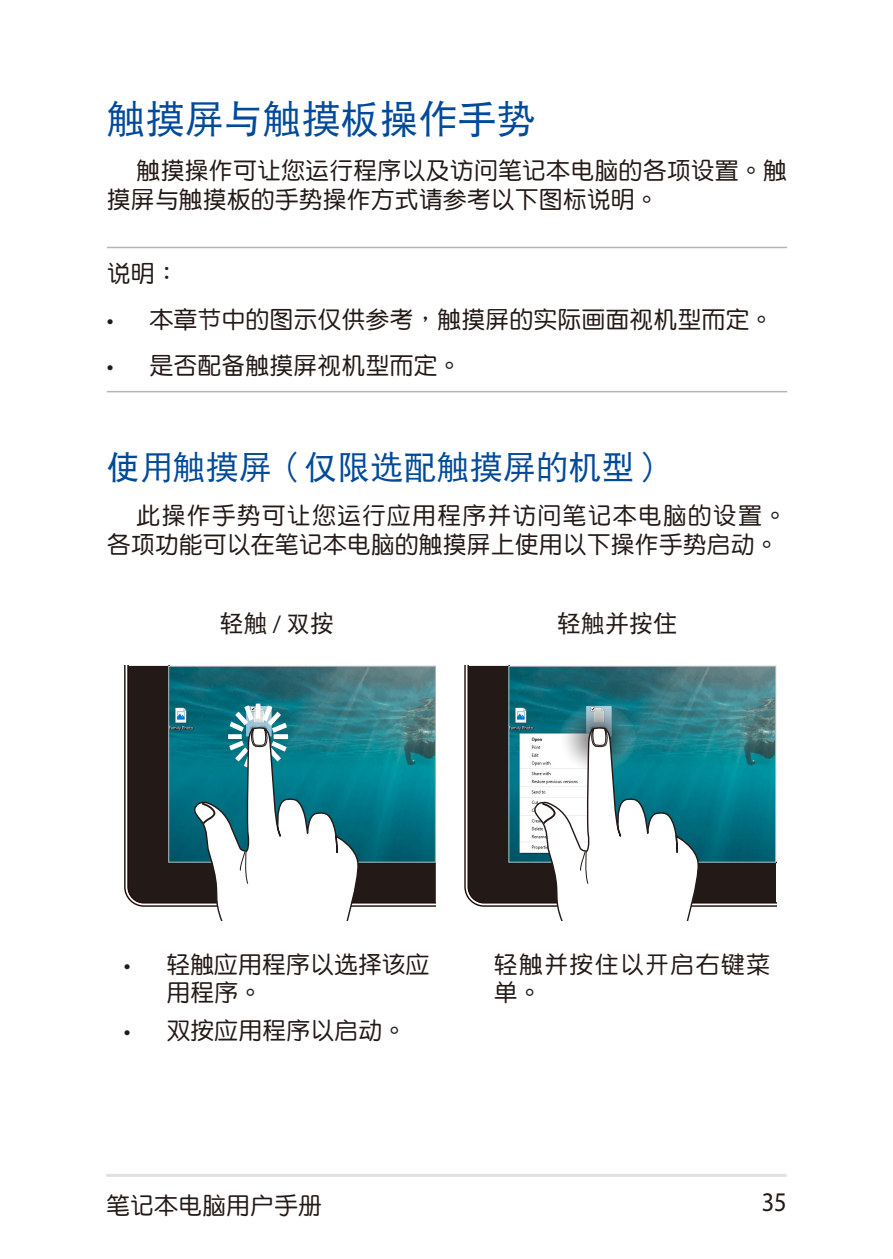
<style>
.page{position:relative;width:893px;height:1259px;background:#fff}
.page>*{position:absolute;margin:0;border:0;box-sizing:border-box;transform-origin:0 0}
.t1{font:39px "DF Hei GB5 Std W5";color:#004a99}
.t2{font:33px "DF Hei GB5 Std W5";color:#004a99}
.t3{font:27px "Myriad Pro";color:#231916;scale:.9 1}
.t4{font:24px/28.8px "DF Yuan GB5 Std W5";color:#231916}
.t5{font:24px/28.8px "DF Yuan GB5 Std W5";letter-spacing:.05em;color:#231916}
.t6{font:24px "DF Hei GB5 Std W5";color:#231916}
.s1{font-family:"Myriad Pro"}
</style>
<div class="page">
<hr style="left:106px;top:1173px;width:681px;height:3px;background:#e2e0e0">
<hr style="left:107px;top:247px;width:680px;height:1px;background:#b5b5b6">
<hr style="left:107px;top:391px;width:680px;height:1px;background:#b5b5b6">
<svg style="left:124px;top:666px;width:312px;height:240px;background:#2e2422"></svg>
<img style="left:170px;top:668px;width:264px;height:192px">
<div style="left:168px;top:666px;width:268px;height:196px;border:1px solid #b5b5b6"></div>
<svg style="left:175px;top:700px;width:184px;height:220px"></svg>
<svg style="left:464px;top:666px;width:312px;height:240px;background:#2f2522"></svg>
<img style="left:510px;top:668px;width:264px;height:192px">
<div style="left:508px;top:666px;width:268px;height:196px;border:1px solid #b5b5b6"></div>
<svg style="left:559px;top:704px;width:77px;height:68px"></svg>
<svg style="left:515px;top:723px;width:185px;height:197px"></svg>
<h1 class="t1" style="left:107px;top:98px;width:430px">觸摸屏與觸摸板操作手勢</h1>
<p class="t4" style="left:107px;top:155px;width:682px;text-indent:30px">觸摸操作可讓您運行程序以及訪問筆記本電腦的各項設置。觸摸屏與觸摸板的手勢操作方式請參考以下圖標說明。</p>
<p class="t4" style="left:107px;top:259px;width:73px">說明：</p>
<p class="t4" style="left:107px;top:305px;width:668px"><span class="s1">•</span> 本章節中的圖示僅供參考，觸摸屏的實際畫面視機型而定。</p>
<p class="t4" style="left:107px;top:350px;width:356px"><span class="s1">•</span> 是否配備觸摸屏視機型而定。</p>
<h2 class="t2" style="left:107px;top:449px;width:562px">使用觸摸屏（僅限選配觸摸屏的機型）</h2>
<p class="t4" style="left:107px;top:501px;width:682px;text-indent:30px">此操作手勢可讓您運行應用程序並訪問筆記本電腦的設置。各項功能可以在筆記本電腦的觸摸屏上使用以下操作手勢啟動。</p>
<p class="t6" style="left:220px;top:610px;width:116px">輕觸 <span class="s1">/</span> 雙按</p>
<p class="t6" style="left:557px;top:610px;width:121px">輕觸並按住</p>
<p class="t4" style="left:166px;top:949px;width:265px;text-indent:-43px"><span class="s1">•</span> 輕觸應用程序以選擇該應用程序。</p>
<p class="t4" style="left:124px;top:1015px;width:284px"><span class="s1">•</span> 雙按應用程序以啟動。</p>
<p class="t5" style="left:494px;top:949px;width:278px">輕觸並按住以開啟右鍵菜單。</p>
<p class="t4" style="left:106px;top:1190px;width:218px">筆記本電腦用戶手冊</p>
<p class="t3" style="left:762px;top:1185px;width:29px">35</p>
</div>
